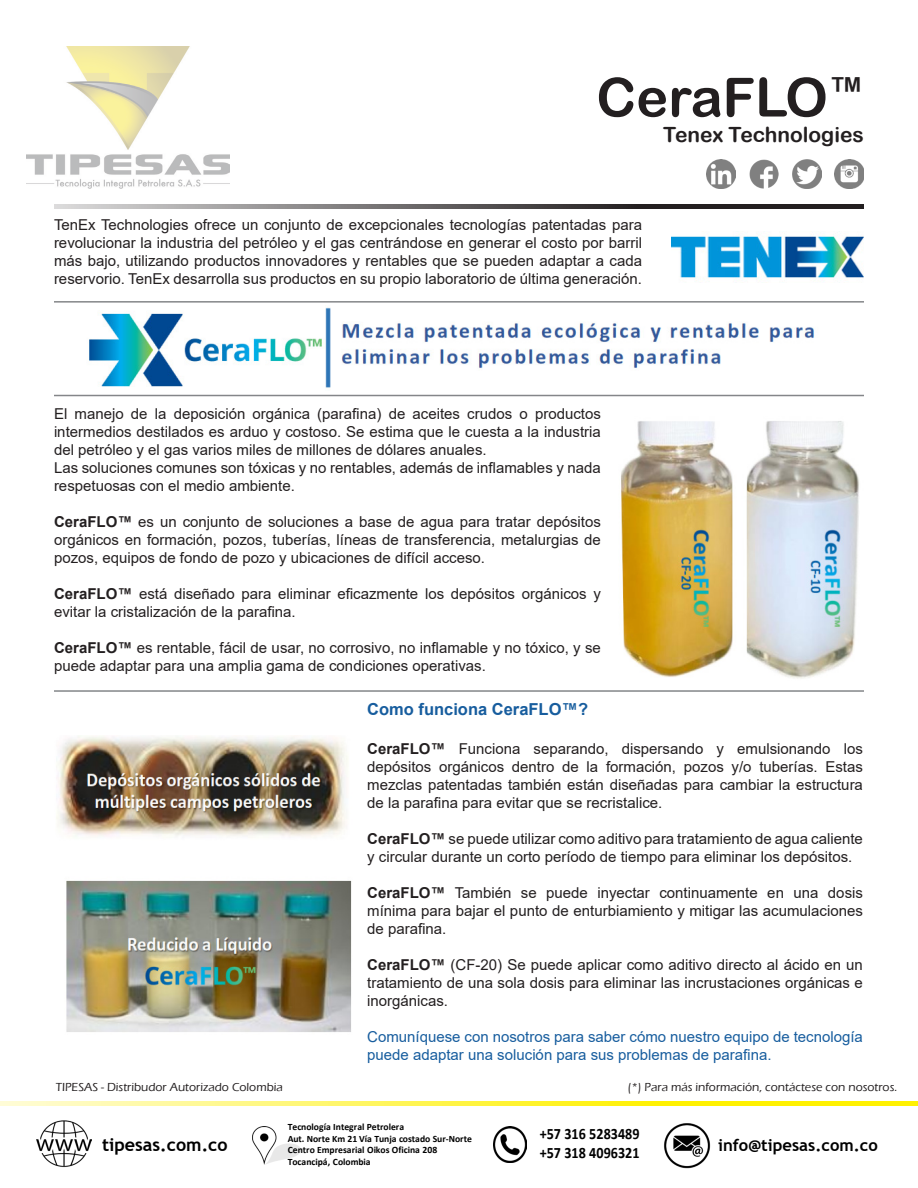
<style>
.page{position:relative;width:918px;height:1188px;background:#fff}
.page>*{position:absolute;margin:0;border:0;box-sizing:border-box;transform-origin:0 0}
.Estilo_de_párrafo_1{font:54px "Arial Rounded MT Bold";color:#231f20}
.t1{font:21px "Arial Rounded MT Bold";color:#231f20}
.t2{font:700 18px "Trebuchet MS";color:#000}
.t3{font:700 16.65px "Trebuchet MS";color:#000}
.t4{font:700 16.5px "Arial";color:#175d9e}
.t5{font:700 15.9px/19px "Calibri";letter-spacing:.005em;color:#000;scale:.89 1}
.t6{font:15px/18px "Arial";color:#231f20;text-align:justify}
.t7{font:15px/18px "Arial";color:#175d9e}
.t8{font:500 12px "Eras ITC";color:#231f20}
.t9{font:700 9.6px/11.6px "Calibri";color:#000}
.s1{font-weight:700}
</style>
<div class="page">
<svg style="left:0;top:1102px;width:918px;height:4px;background:#fff44e"></svg>
<img style="left:27px;top:46px;width:203px;height:143px">
<svg style="left:54px;top:204px;width:810px;height:4px;background:#666363"></svg>
<img style="left:37px;top:1120px;width:54px;height:48px">
<img style="left:253px;top:1126px;width:47px;height:39px">
<img style="left:493px;top:1126px;width:34px;height:36px">
<img style="left:664px;top:1123px;width:47px;height:46px">
<img style="left:707px;top:159px;width:29px;height:30px">
<img style="left:749px;top:159px;width:29px;height:30px">
<img style="left:792px;top:159px;width:29px;height:30px">
<img style="left:835px;top:159px;width:29px;height:30px">
<img style="left:672px;top:233px;width:192px;height:46px">
<hr style="left:54px;top:690px;width:810px;height:2px;background:#848689">
<hr style="left:54px;top:301px;width:810px;height:2px;background:#848689">
<hr style="left:54px;top:395px;width:810px;height:1px;background:#848689">
<img style="left:621px;top:421px;width:238px;height:258px">
<img style="left:89px;top:307px;width:725px;height:81px">
<img style="left:56px;top:736px;width:296px;height:296px">
<p class="Estilo_de_párrafo_1" style="left:596px;top:65px;width:269px">CeraFLO<sup>™</sup></p>
<p class="t1" style="left:663px;top:122px;width:202px">Tenex Technologies</p>
<p class="t6" style="left:54px;top:216px;width:590px">TenEx Technologies ofrece un conjunto de excepcionales tecnologías patentadas para revolucionar la industria del petróleo y el gas centrándose en generar el costo por barril más bajo, utilizando productos innovadores y rentables que se pueden adaptar a cada reservorio. TenEx desarrolla sus productos en su propio laboratorio de última generación.</p>
<p class="t6" style="left:54px;top:404px;width:548px">El manejo de la deposición orgánica (parafina) de aceites crudos o productos intermedios destilados es arduo y costoso. Se estima que le cuesta a la industria del petróleo y el gas varios miles de millones de dólares anuales.</p>
<p class="t6" style="left:54px;top:458px;width:548px">Las soluciones comunes son tóxicas y no rentables, además de inflamables y nada respetuosas con el medio ambiente.</p>
<p class="t6" style="left:54px;top:512px;width:548px"><span class="s1">CeraFLO™</span> es un conjunto de soluciones a base de agua para tratar depósitos orgánicos en formación, pozos, tuberías, líneas de transferencia, metalurgias de pozos, equipos de fondo de pozo y ubicaciones de difícil acceso.</p>
<p class="t6" style="left:54px;top:584px;width:548px"><span class="s1">CeraFLO™</span> está diseñado para eliminar eficazmente los depósitos orgánicos y evitar la cristalización de la parafina.</p>
<p class="t6" style="left:54px;top:638px;width:548px"><span class="s1">CeraFLO™</span> es rentable, fácil de usar, no corrosivo, no inflamable y no tóxico, y se puede adaptar para una amplia gama de condiciones operativas.</p>
<p class="t4" style="left:367px;top:697px;width:222px">Como funciona CeraFLO™?</p>
<p class="t6" style="left:367px;top:740px;width:497px"><span class="s1">CeraFLO™</span> Funciona separando, dispersando y emulsionando los depósitos orgánicos dentro de la formación, pozos y/o tuberías. Estas mezclas patentadas también están diseñadas para cambiar la estructura de la parafina para evitar que se recristalice.</p>
<p class="t6" style="left:367px;top:830px;width:497px"><span class="s1">CeraFLO™</span> se puede utilizar como aditivo para tratamiento de agua caliente y circular durante un corto período de tiempo para eliminar los depósitos.</p>
<p class="t6" style="left:367px;top:884px;width:497px"><span class="s1">CeraFLO™</span> También se puede inyectar continuamente en una dosis mínima para bajar el punto de enturbiamiento y mitigar las acumulaciones de parafina.</p>
<p class="t6" style="left:367px;top:956px;width:497px"><span class="s1">CeraFLO™</span> (CF-20) Se puede aplicar como aditivo directo al ácido en un tratamiento de una sola dosis para eliminar las incrustaciones orgánicas e inorgánicas.</p>
<p class="t7" style="left:367px;top:1028px;width:497px">Comuníquese con nosotros para saber cómo nuestro equipo de tecnología puede adaptar una solución para sus problemas de parafina.</p>
<p class="t8" style="left:56px;top:1080px;width:229px">TIPESAS - Distribudor Autorizado Colombia</p>
<p class="t8" style="left:628px;top:1080px;width:271px">(*) Para más información, contáctese con nosotros.</p>
<p class="t2" style="left:102px;top:1133px;width:127px">tipesas.com.co</p>
<p class="t9" style="left:288px;top:1121px;width:186px">Tecnología Integral Petrolera<br>Aut. Norte Km 21 Vía Tunja costado Sur-Norte Centro Empresarial Oikos Oficina 208<br>Tocancipá, Colombia</p>
<p class="t5" style="left:540px;top:1124px;width:114px">+57 316 5283489 +57 318 4096321</p>
<p class="t3" style="left:718px;top:1135px;width:161px">info@tipesas.com.co</p>
</div>
